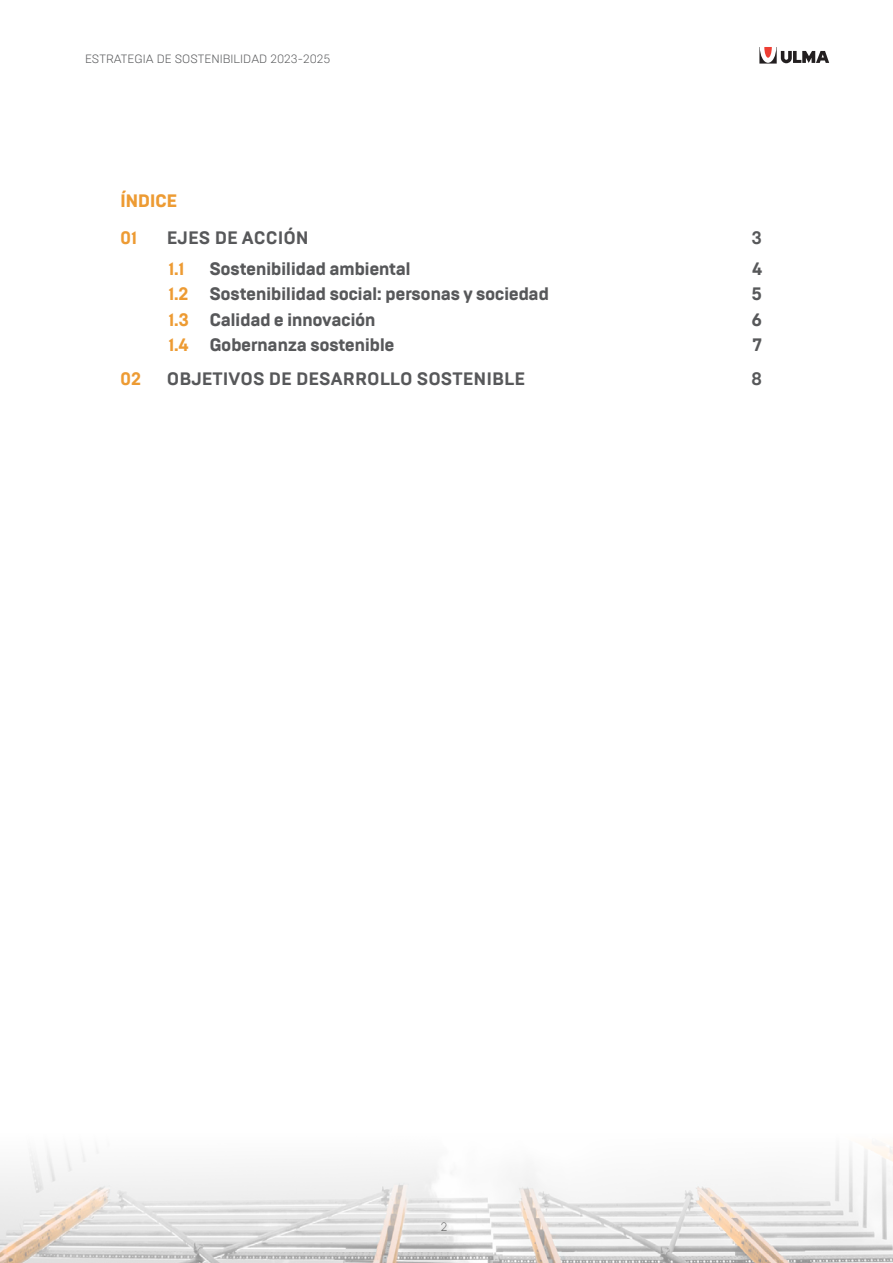
<style>
.page{position:relative;width:893px;height:1263px;background:#fff}
.page>*{position:absolute;margin:0;border:0;box-sizing:border-box;transform-origin:0 0}
.t1{font:800 18px "Brutal Type";letter-spacing:-.03em;color:#57585a}
.t2{font:700 18px "Brutal Type";color:#57585a}
.t3{font:800 18px "Brutal Type";letter-spacing:-.03em;color:#ed9b33}
.t4{font:300 12px "Brutal Type";color:#57585a}
.t5{font:300 12px "Brutal Type";color:#404040}
.s1{color:#ed9b33}
</style>
<div class="page">
<svg style="left:759px;top:47px;width:70px;height:17px"></svg>
<img style="left:0;top:1145px;width:893px;height:118px">
<p class="t4" style="left:85px;top:52px;width:247px">ESTRATEGIA DE SOSTENIBILIDAD 2023-2025</p>
<p class="t3" style="left:120px;top:189px;width:59px">ÍNDICE</p>
<p class="t3" style="left:120px;top:227px;width:19px">01</p>
<p class="t3" style="left:120px;top:368px;width:23px">02</p>
<p class="t2" style="left:167px;top:226px;width:143px">EJES DE ACCIÓN</p>
<p class="t2" style="left:752px;top:226px;width:12px">3</p>
<p class="t3" style="left:168px;top:258px;width:18px">1.1</p>
<p class="t1" style="left:209px;top:258px;width:203px">Sostenibilidad ambiental</p>
<p class="t1" style="left:752px;top:258px;width:12px">4</p>
<p class="t1" style="left:168px;top:283px;width:382px"><span class="s1">1.2</span> Sostenibilidad social: personas y sociedad</p>
<p class="t1" style="left:751px;top:283px;width:12px">5</p>
<p class="t1" style="left:168px;top:308px;width:209px"><span class="s1">1.3</span> Calidad e innovación</p>
<p class="t1" style="left:752px;top:308px;width:12px">6</p>
<p class="t1" style="left:168px;top:334px;width:228px"><span class="s1">1.4</span> Gobernanza sostenible</p>
<p class="t1" style="left:752px;top:334px;width:11px">7</p>
<p class="t2" style="left:167px;top:368px;width:360px">OBJETIVOS DE DESARROLLO SOSTENIBLE</p>
<p class="t2" style="left:751px;top:368px;width:13px">8</p>
<p class="t5" style="left:441px;top:1219px;width:8px">2</p>
</div>
